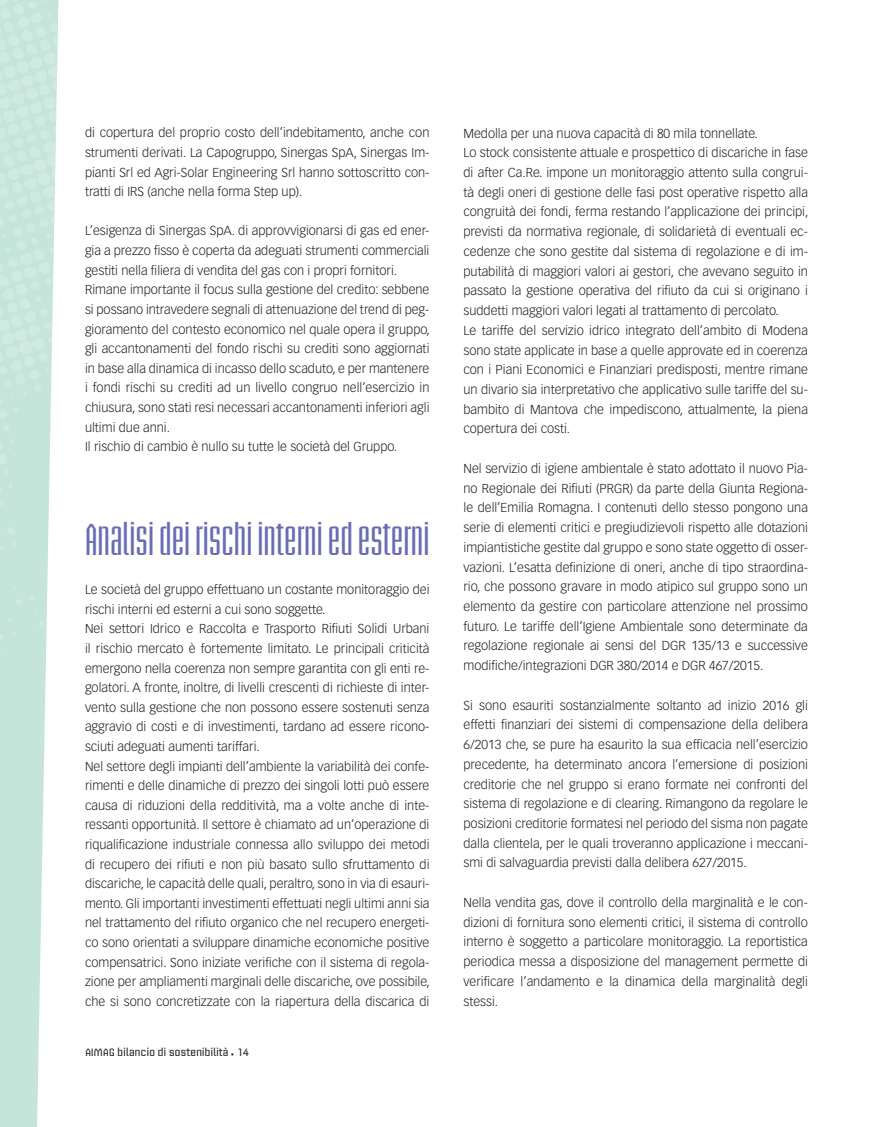
<style>
.page{position:relative;width:893px;height:1127px;background:#fff}
.page>*{position:absolute;margin:0;border:0;box-sizing:border-box;transform-origin:0 0}
.t1{font:600 condensed 37.5px "Briem Akademi Std";color:#686cb2}
.t2{font:300 12.75px/19.6px "Vectora LT Std";color:#231f20;text-align:justify}
.t3{font:10.5px "Briem Akademi Std";letter-spacing:-.03em;color:#231f20}
.s1{font-size:4.5px}
</style>
<div class="page">
<svg style="left:0;top:419px;width:51px;height:708px;background:#cee8df"></svg>
<svg style="left:0;top:634px;width:4px;height:6px"></svg>
<svg style="left:12px;top:631px;width:4px;height:4px"></svg>
<svg style="left:39px;top:622px;width:5px;height:5px"></svg>
<svg style="left:16px;top:599px;width:5px;height:6px"></svg>
<svg style="left:29px;top:594px;width:6px;height:6px"></svg>
<svg style="left:0;top:546px;width:3px;height:4px"></svg>
<svg style="left:12px;top:542px;width:4px;height:4px"></svg>
<svg style="left:7px;top:527px;width:7px;height:7px"></svg>
<svg style="left:0;top:501px;width:4px;height:5px"></svg>
<svg style="left:0;top:487px;width:2px;height:7px"></svg>
<svg style="left:9px;top:484px;width:4px;height:4px"></svg>
<svg style="left:5px;top:470px;width:4px;height:4px"></svg>
<svg style="left:0;top:439px;width:17px;height:25px"></svg>
<svg style="left:4px;top:425px;width:5px;height:5px"></svg>
<svg style="left:0;top:0;width:58px;height:419px;background:#cce8de"></svg>
<p class="t2" style="left:85px;top:123px;width:346px">di copertura del proprio costo dell’indebitamento, anche con strumenti derivati. La Capogruppo, Sinergas SpA, Sinergas Im&shy;pianti Srl ed Agri-Solar Engineering Srl hanno sottoscritto con&shy;tratti di IRS (anche nella forma Step up).</p>
<p class="t2" style="left:85px;top:221px;width:346px;text-align:left">L’esigenza di Sinergas SpA. di approvvigionarsi di gas ed ener&shy;gia a prezzo fisso è coperta da adeguati strumenti commerciali gestiti nella filiera di vendita del gas con i propri fornitori.<br>Rimane importante il focus sulla gestione del credito: sebbene si possano intravedere segnali di attenuazione del trend di peg&shy;gioramento del contesto economico nel quale opera il gruppo, gli accantonamenti del fondo rischi su crediti sono aggiornati in base alla dinamica di incasso dello scaduto, e per mantenere i fondi rischi su crediti ad un livello congruo nell’esercizio in chiusura, sono stati resi necessari accantonamenti inferiori agli ultimi due anni.<br>Il rischio di cambio è nullo su tutte le società del Gruppo.</p>
<h1 class="t1" style="left:85px;top:519px;width:346px">Analisi dei rischi interni ed esterni</h1>
<p class="t2" style="left:85px;top:580px;width:346px;text-align:left">Le società del gruppo effettuano un costante monitoraggio dei rischi interni ed esterni a cui sono soggette.<br>Nei settori Idrico e Raccolta e Trasporto Rifiuti Solidi Urbani il rischio mercato è fortemente limitato. Le principali criticità emergono nella coerenza non sempre garantita con gli enti re&shy;golatori. A fronte, inoltre, di livelli crescenti di richieste di inter&shy;vento sulla gestione che non possono essere sostenuti senza aggravio di costi e di investimenti, tardano ad essere ricono&shy;sciuti adeguati aumenti tariffari.<br>Nel settore degli impianti dell’ambiente la variabilità dei confe&shy;rimenti e delle dinamiche di prezzo dei singoli lotti può essere causa di riduzioni della redditività, ma a volte anche di inte&shy;ressanti opportunità. Il settore è chiamato ad un’operazione di riqualificazione industriale connessa allo sviluppo dei metodi di recupero dei rifiuti e non più basato sullo sfruttamento di discariche, le capacità delle quali, peraltro, sono in via di esauri&shy;mento. Gli importanti investimenti effettuati negli ultimi anni sia nel trattamento del rifiuto organico che nel recupero energeti&shy;co sono orientati a sviluppare dinamiche economiche positive compensatrici. Sono iniziate verifiche con il sistema di regola&shy;zione per ampliamenti marginali delle discariche, ove possibile, che si sono concretizzate con la riapertura della discarica di</p>
<p class="t3" style="left:85px;top:1046px;width:166px">aimag bilancio di sostenibilità <span class="s1">•</span> 14</p>
<p class="t2" style="left:463px;top:123px;width:346px;text-align:left">Medolla per una nuova capacità di 80 mila tonnellate.<br>Lo stock consistente attuale e prospettico di discariche in fase di after Ca.Re. impone un monitoraggio attento sulla congrui&shy;tà degli oneri di gestione delle fasi post operative rispetto alla congruità dei fondi, ferma restando l’applicazione dei principi, previsti da normativa regionale, di solidarietà di eventuali ec&shy;cedenze che sono gestite dal sistema di regolazione e di im&shy;putabilità di maggiori valori ai gestori, che avevano seguito in passato la gestione operativa del rifiuto da cui si originano i suddetti maggiori valori legati al trattamento di percolato.<br>Le tariffe del servizio idrico integrato dell’ambito di Modena sono state applicate in base a quelle approvate ed in coerenza con i Piani Economici e Finanziari predisposti, mentre rimane un divario sia interpretativo che applicativo sulle tariffe del su&shy;bambito di Mantova che impediscono, attualmente, la piena copertura dei costi.</p>
<p class="t2" style="left:463px;top:459px;width:346px">Nel servizio di igiene ambientale è stato adottato il nuovo Pia&shy;no Regionale dei Rifiuti (PRGR) da parte della Giunta Regiona&shy;le dell’Emilia Romagna. I contenuti dello stesso pongono una serie di elementi critici e pregiudizievoli rispetto alle dotazioni impiantistiche gestite dal gruppo e sono state oggetto di osser&shy;vazioni. L’esatta definizione di oneri, anche di tipo straordina&shy;rio, che possono gravare in modo atipico sul gruppo sono un elemento da gestire con particolare attenzione nel prossimo futuro. Le tariffe dell’Igiene Ambientale sono determinate da regolazione regionale ai sensi del DGR 135/13 e successive modifiche/integrazioni DGR 380/2014 e DGR 467/2015.</p>
<p class="t2" style="left:463px;top:695px;width:346px">Si sono esauriti sostanzialmente soltanto ad inizio 2016 gli effetti finanziari dei sistemi di compensazione della delibera 6/2013 che, se pure ha esaurito la sua efficacia nell’esercizio precedente, ha determinato ancora l’emersione di posizioni creditorie che nel gruppo si erano formate nei confronti del sistema di regolazione e di clearing. Rimangono da regolare le posizioni creditorie formatesi nel periodo del sisma non pagate dalla clientela, per le quali troveranno applicazione i meccani&shy;smi di salvaguardia previsti dalla delibera 627/2015.</p>
<p class="t2" style="left:463px;top:893px;width:346px">Nella vendita gas, dove il controllo della marginalità e le con&shy;dizioni di fornitura sono elementi critici, il sistema di controllo interno è soggetto a particolare monitoraggio. La reportistica periodica messa a disposizione del management permette di verificare l’andamento e la dinamica della marginalità degli stessi.</p>
</div>
